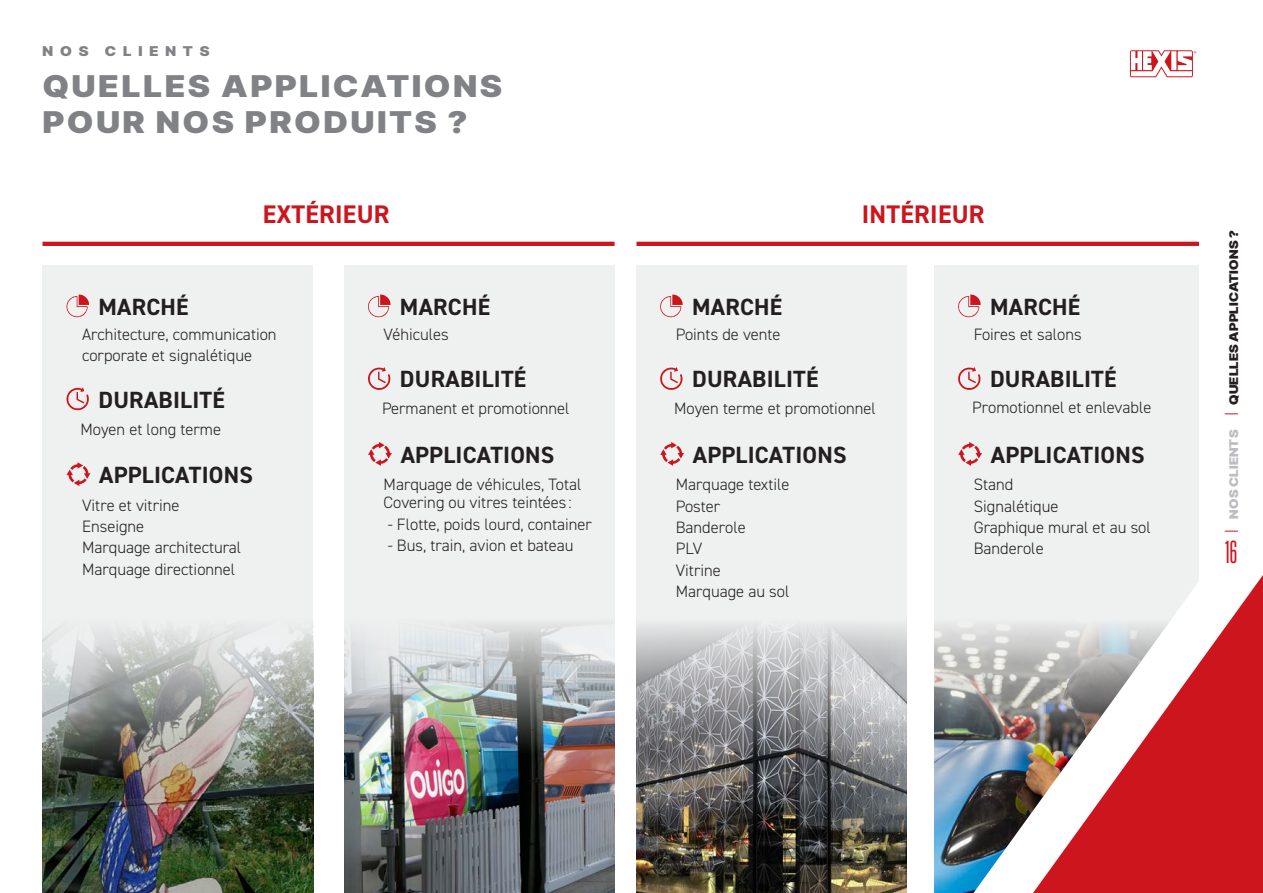
<style>
.page{position:relative;width:1263px;height:893px;background:#fff}
.page>*{position:absolute;margin:0;border:0;box-sizing:border-box;transform-origin:0 0}
.t1{font:900 30px "Inter Tight";letter-spacing:.09em;color:#808285;scale:1.13 1}
.t2{font:30px "Heading Now 24";color:#cd151d}
.t3{font:700 25.5px "DIN2014";letter-spacing:.01em;color:#cd151d}
.t4{font:700 23.55px "DIN2014";letter-spacing:.01em;color:#231f20}
.t5{font:300 16.5px/21.3px "DIN2014";color:#231f20}
.t6{font:900 13.5px "Inter Tight";letter-spacing:.455em;color:#808285;scale:1.13 1}
.t7{font:900 12px "Inter Tight";letter-spacing:.015em;color:#231f20;scale:1.13 1}
.t8{font:900 12px "Inter Tight";letter-spacing:.015em;color:#bcbdc0;scale:1.13 1}
</style>
<div class="page">
<div style="left:43px;top:266px;width:270px;height:627px;background:#eff0f0"></div>
<div style="left:344px;top:266px;width:271px;height:627px;background:#eff0f0"></div>
<div style="left:636px;top:266px;width:271px;height:627px;background:#eff0f0"></div>
<div style="left:934px;top:266px;width:271px;height:627px;background:#eff0f0"></div>
<svg style="left:66px;top:294px;width:23px;height:24px"></svg>
<svg style="left:368px;top:294px;width:23px;height:24px"></svg>
<svg style="left:660px;top:294px;width:23px;height:24px"></svg>
<svg style="left:958px;top:294px;width:23px;height:24px"></svg>
<svg style="left:66px;top:387px;width:23px;height:24px"></svg>
<svg style="left:368px;top:367px;width:23px;height:23px"></svg>
<svg style="left:660px;top:367px;width:23px;height:23px"></svg>
<svg style="left:958px;top:367px;width:23px;height:23px"></svg>
<svg style="left:66px;top:462px;width:24px;height:24px"></svg>
<svg style="left:368px;top:442px;width:24px;height:24px"></svg>
<svg style="left:660px;top:442px;width:24px;height:24px"></svg>
<svg style="left:958px;top:442px;width:24px;height:24px"></svg>
<hr style="left:43px;top:242px;width:572px;height:4px;background:#cd151d">
<hr style="left:636px;top:242px;width:569px;height:4px;background:#cd151d">
<img style="left:43px;top:627px;width:270px;height:266px">
<img style="left:344px;top:624px;width:271px;height:269px">
<img style="left:636px;top:624px;width:271px;height:269px">
<img style="left:934px;top:625px;width:30px;height:268px">
<div style="left:1199px;top:0;width:64px;height:893px;background:#fff"></div>
<img style="left:964px;top:625px;width:60px;height:268px">
<svg style="left:1024px;top:575px;width:239px;height:318px"></svg>
<svg style="left:1225px;top:531px;width:13px;height:1px"></svg>
<svg style="left:1225px;top:414px;width:13px;height:1px"></svg>
<svg style="left:1129px;top:50px;width:67px;height:28px"></svg>
<p class="t6" style="left:43px;top:40px;width:149px">NOS CLIENTS</p>
<p class="t1" style="left:43px;top:63px;width:408px">QUELLES APPLICATIONS</p>
<p class="t1" style="left:43px;top:99px;width:377px">POUR NOS PRODUITS ?</p>
<p class="t4" style="left:98px;top:291px;width:92px">MARCHÉ</p>
<p class="t3" style="left:263px;top:198px;width:128px">EXTÉRIEUR</p>
<p class="t3" style="left:862px;top:198px;width:124px">INTÉRIEUR</p>
<p class="t4" style="left:400px;top:291px;width:92px">MARCHÉ</p>
<p class="t4" style="left:692px;top:291px;width:92px">MARCHÉ</p>
<p class="t4" style="left:990px;top:291px;width:92px">MARCHÉ</p>
<p class="t5" style="left:82px;top:324px;width:196px">Architecture, communication corporate et signalétique</p>
<p class="t4" style="left:98px;top:384px;width:128px">DURABILITÉ</p>
<p class="t5" style="left:81px;top:418px;width:142px">Moyen et long terme</p>
<p class="t4" style="left:99px;top:459px;width:155px">APPLICATIONS</p>
<p class="t5" style="left:82px;top:494px;width:99px">Vitre et vitrine</p>
<p class="t5" style="left:82px;top:516px;width:64px">Enseigne</p>
<p class="t5" style="left:82px;top:537px;width:161px">Marquage architectural</p>
<p class="t5" style="left:82px;top:558px;width:155px">Marquage directionnel</p>
<p class="t5" style="left:384px;top:324px;width:67px">Véhicules</p>
<p class="t4" style="left:400px;top:364px;width:128px">DURABILITÉ</p>
<p class="t5" style="left:382px;top:398px;width:189px">Permanent et promotionnel</p>
<p class="t4" style="left:401px;top:439px;width:155px">APPLICATIONS</p>
<p class="t5" style="left:384px;top:476px;width:199px;line-height:18px">Marquage de véhicules, Total<br>Covering ou vitres teintées :</p>
<p class="t5" style="left:388px;top:513px;width:206px">- Flotte, poids lourd, container</p>
<p class="t5" style="left:388px;top:535px;width:187px">- Bus, train, avion et bateau</p>
<p class="t5" style="left:676px;top:324px;width:106px">Points de vente</p>
<p class="t4" style="left:692px;top:364px;width:128px">DURABILITÉ</p>
<p class="t5" style="left:674px;top:398px;width:203px">Moyen terme et promotionnel</p>
<p class="t4" style="left:693px;top:439px;width:155px">APPLICATIONS</p>
<p class="t5" style="left:676px;top:474px;width:115px">Marquage textile</p>
<p class="t5" style="left:676px;top:495px;width:46px">Poster</p>
<p class="t5" style="left:676px;top:517px;width:71px">Banderole</p>
<p class="t5" style="left:676px;top:538px;width:28px">PLV</p>
<p class="t5" style="left:676px;top:559px;width:47px">Vitrine</p>
<p class="t5" style="left:676px;top:581px;width:115px">Marquage au sol</p>
<p class="t5" style="left:974px;top:324px;width:109px">Foires et salons</p>
<p class="t4" style="left:990px;top:364px;width:128px">DURABILITÉ</p>
<p class="t5" style="left:972px;top:397px;width:181px">Promotionnel et enlevable</p>
<p class="t4" style="left:991px;top:439px;width:155px">APPLICATIONS</p>
<p class="t5" style="left:974px;top:474px;width:41px">Stand</p>
<p class="t5" style="left:974px;top:495px;width:86px">Signalétique</p>
<p class="t5" style="left:974px;top:517px;width:179px">Graphique mural et au sol</p>
<p class="t5" style="left:974px;top:538px;width:71px">Banderole</p>
<p class="t7" style="left:1224px;top:405px;width:156px;rotate:-90deg">QUELLES APPLICATIONS ?</p>
<p class="t8" style="left:1224px;top:519px;width:80px;rotate:-90deg">NOS CLIENTS</p>
<h1 class="t2" style="left:1225px;top:531px;width:13px">16</h1>
</div>
